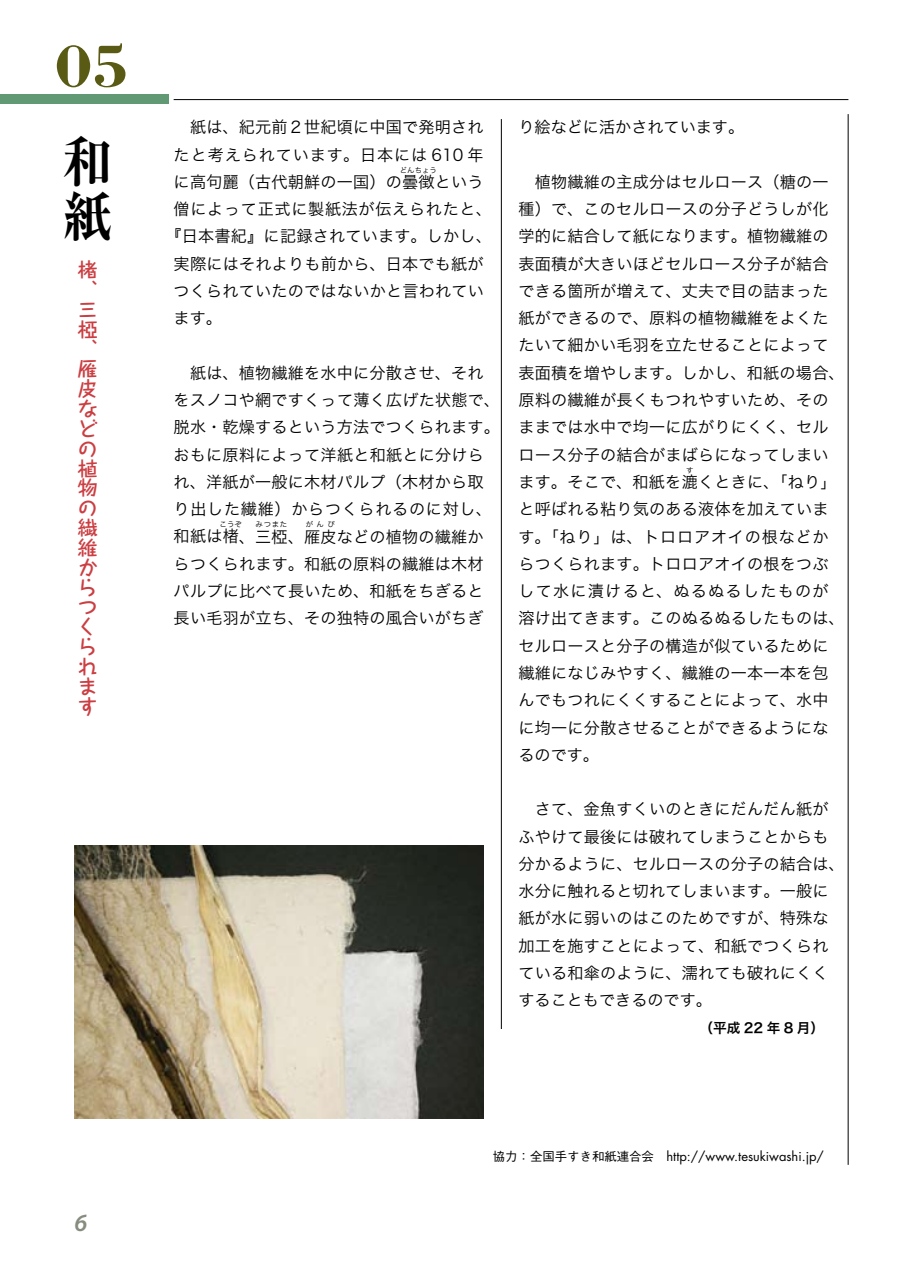
<style>
.page{position:relative;width:903px;height:1275px;background:#fff}
.page>*{position:absolute;margin:0;border:0;box-sizing:border-box;transform-origin:0 0}
.t1{font:700 61.95px "Bodoni";color:#595b14}
.t2{font:700 expanded 54.6px/54.6px "Ryumin Pro";color:#000;scale:.91 1}
.t3{font:italic 600 24.85px "Myriad Pro";color:#868c7e}
.t4{font:700 19.78px/19.8px "Taka Hand Std De";color:#cb3e42}
.t5{font:16.1px/27.3px "Hira Kaku Pro W3";letter-spacing:.015em;color:#000}
.t6{font:16.1px "Hira Kaku Pro W3";letter-spacing:.045em;color:#000}
.t7{font:13.65px "Hira Kaku Pro W6";color:#000}
.t8{font:12.95px "Futura";color:#000}
.t9{font:7.52px "Hira Kaku Pro W3";color:#000}
.s1{font-family:"Gothic BBB Pro";font-weight:500;font-size:12.42px}
</style>
<div class="page">
<div style="left:0;top:94px;width:169px;height:10px;background:#629975"></div>
<hr style="left:174px;top:99px;width:674px;height:1px;background:#000">
<hr style="left:848px;top:114px;width:1px;height:1051px;background:#000">
<hr style="left:501px;top:119px;width:1px;height:1047px;background:#000">
<img style="left:74px;top:846px;width:410px;height:272px">
<h1 class="t1" style="left:55px;top:27px;width:77px">05</h1>
<h2 class="t2" style="left:63px;top:130px;width:55px">和紙</h2>
<p class="t4" style="left:78px;top:258px;width:21px">楮、三椏、雁皮などの植物の繊維からつくられます</p>
<h3 class="t3" style="left:74px;top:1207px;width:14px">6</h3>
<p class="t5" style="left:174px;top:112px;width:312px;text-align:justify">　紙は、紀元前２世紀頃に中国で発明されたと考えられています。日本には 610 年に高句麗（古代朝鮮の一国）の曇徴という</p>
<p class="t9" style="left:400px;top:163px;width:39px">どんちょう</p>
<p class="t6" style="left:174px;top:195px;width:320px">僧によって正式に製紙法が伝えられたと、</p>
<p class="t5" style="left:166px;top:222px;width:328px">『日本書紀』に記録されています。しかし、</p>
<p class="t5" style="left:174px;top:249px;width:312px">実際にはそれよりも前から、日本でも紙が</p>
<p class="t5" style="left:174px;top:276px;width:312px">つくられていたのではないかと言われてい</p>
<p class="t5" style="left:174px;top:303px;width:50px">ます。</p>
<p class="t5" style="left:174px;top:358px;width:328px">　紙は、植物繊維を水中に分散させ、それをスノコや網ですくって薄く広げた状態で、脱水･乾燥するという方法でつくられます。おもに原料によって洋紙と和紙とに分けられ、洋紙が一般に木材パルプ（木材から取り出した繊維）からつくられるのに対し、和紙は楮、三椏、雁皮などの植物の繊維か</p>
<p class="t9" style="left:220px;top:518px;width:24px">こうぞ</p>
<p class="t9" style="left:256px;top:518px;width:33px">みつまた</p>
<p class="t9" style="left:306px;top:518px;width:31px">がんぴ</p>
<p class="t5" style="left:174px;top:549px;width:312px;text-align:justify">らつくられます。和紙の原料の繊維は木材パルプに比べて長いため、和紙をちぎると長い毛羽が立ち、その独特の風合いがちぎ</p>
<p class="t5" style="left:518px;top:112px;width:227px">り絵などに活かされています。</p>
<p class="t5" style="left:518px;top:167px;width:328px">　植物繊維の主成分はセルロース（糖の一種）で、このセルロースの分子どうしが化学的に結合して紙になります。植物繊維の表面積が大きいほどセルロース分子が結合できる箇所が増えて、丈夫で目の詰まった紙ができるので、原料の植物繊維をよくたたいて細かい毛羽を立たせることによって表面積を増やします。しかし、和紙の場合、原料の繊維が長くもつれやすいため、そのままでは水中で均一に広がりにくく、セルロース分子の結合がまばらになってしまいます。そこで、和紙を漉くときに、「ねり」</p>
<p class="t9" style="left:686px;top:463px;width:9px">す</p>
<p class="t5" style="left:518px;top:494px;width:328px">と呼ばれる粘り気のある液体を加えています。「ねり」は、トロロアオイの根などからつくられます。トロロアオイの根をつぶして水に漬けると、ぬるぬるしたものが溶け出てきます。このぬるぬるしたものは、セルロースと分子の構造が似ているために繊維になじみやすく、繊維の一本一本を包んでもつれにくくすることによって、水中に均一に分散させることができるようになるのです。</p>
<p class="t5" style="left:518px;top:794px;width:328px">　さて、金魚すくいのときにだんだん紙がふやけて最後には破れてしまうことからも分かるように、セルロースの分子の結合は、水分に触れると切れてしまいます。一般に紙が水に弱いのはこのためですが、特殊な加工を施すことによって、和紙でつくられている和傘のように、濡れても破れにくくすることもできるのです。</p>
<p class="t7" style="left:699px;top:1015px;width:126px">（平成 22 年 8 月）</p>
<p class="t8" style="left:493px;top:1148px;width:333px"><span class="s1">協力：全国手すき和紙連合会</span> http://www.tesukiwashi.jp/</p>
</div>
